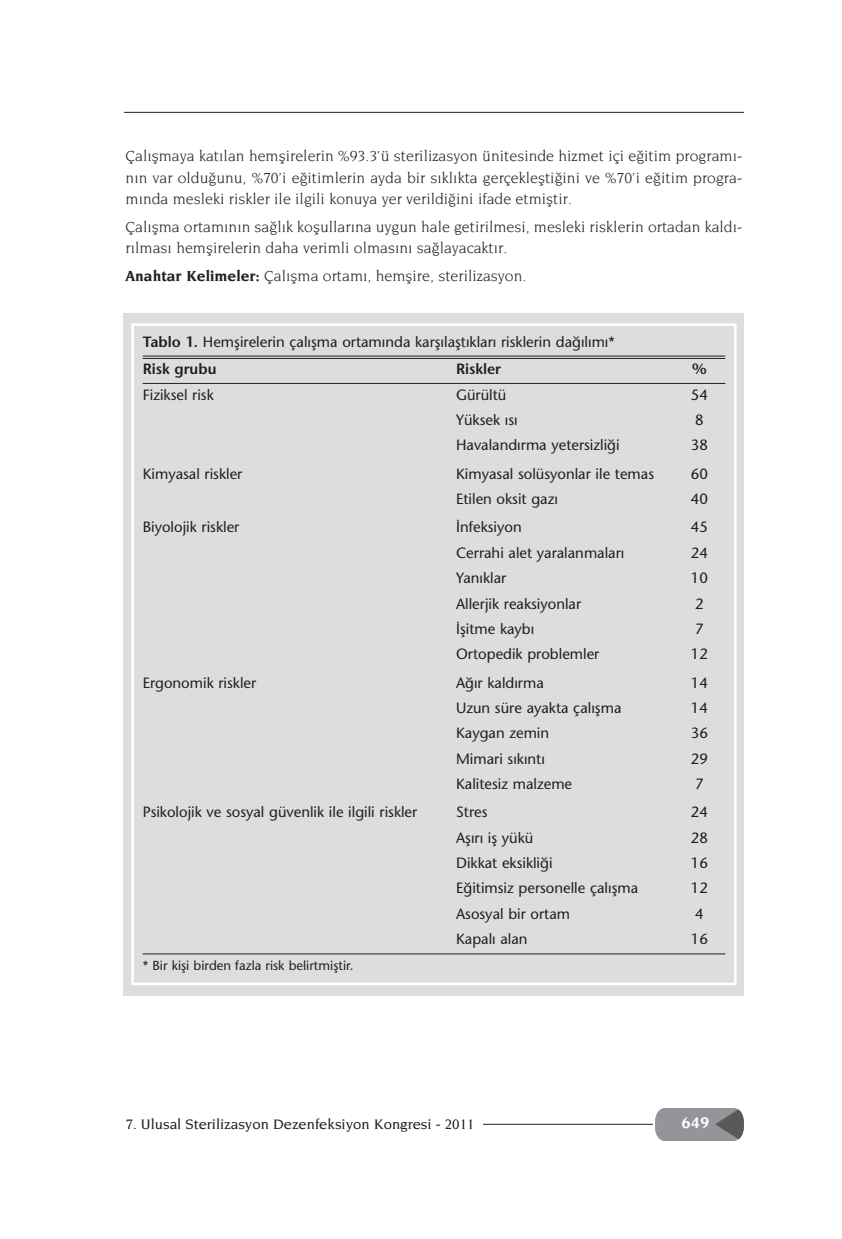
<style>
.page{position:relative;width:842px;height:1239px;background:#fff}
.page>*{position:absolute;margin:0;border:0;box-sizing:border-box;transform-origin:0 0}
.t1{font:700 16.62px "Novarese";color:#fff}
.t2{font:15.75px/21.5px "Novarese";color:#231f20;text-align:justify}
.t3{font:14.88px/27.5px "Stone Sans";color:#231f20}
.t4{font:500 14.88px "Novarese";color:#231f20}
.t5{font:600 14.88px "Stone Sans";color:#231f20}
.t6{font:13.12px "Stone Sans";color:#231f20}
.s1{font-weight:700}
.s2{font-weight:600}
</style>
<div class="page">
<hr style="left:124px;top:112px;width:620px;height:1px;background:#231f20">
<hr style="left:213px;top:1124px;width:513px;height:1px;background:#231f20">
<div style="left:124px;top:1113px;width:358px;height:23px;background:#fff"></div>
<div style="left:653px;top:1103px;width:91px;height:42px;background:#fff"></div>
<svg style="left:655px;top:1108px;width:89px;height:33px;background:#8d8f92"></svg>
<div style="left:124px;top:313px;width:620px;height:682px;background:#dcddde"></div>
<hr style="left:143px;top:356px;width:582px;height:1px;background:#231f20">
<hr style="left:143px;top:358px;width:582px;height:1px;background:#231f20">
<hr style="left:143px;top:383px;width:582px;height:1px;background:#231f20">
<hr style="left:143px;top:954px;width:582px;height:1px;background:#231f20">
<div style="left:131px;top:323px;width:605px;height:662px;border:3px solid #fff"></div>
<p class="t2" style="left:126px;top:147px;width:618px">Çal›flmaya kat›lan hemflirelerin %93.3’ü sterilizasyon ünitesinde hizmet içi e¤itim program›- n›n var oldu¤unu, %70’i e¤itimlerin ayda bir s›kl›kta gerçekleflti¤ini ve %70’i e¤itim progra&shy;m›nda mesleki riskler ile ilgili konuya yer verildi¤ini ifade etmifltir.</p>
<p class="t2" style="left:126px;top:218px;width:618px;line-height:21px">Çal›flma ortam›n›n sa¤l›k koflullar›na uygun hale getirilmesi, mesleki risklerin ortadan kald›- r›lmas› hemflirelerin daha verimli olmas›n› sa¤layacakt›r.</p>
<p class="t2" style="left:126px;top:267px;width:402px"><span class="s1">Anahtar Kelimeler:</span> Çal›flma ortam›, hemflire, sterilizasyon.</p>
<p class="t3" style="left:143px;top:330px;width:474px"><span class="s2">Tablo 1.</span> Hemşirelerin çalışma ortamında karşılaştıkları risklerin dağılımı*<br><span class="s2">Risk grubu</span></p>
<p class="t5" style="left:456px;top:363px;width:47px">Riskler</p>
<p class="t5" style="left:692px;top:363px;width:16px">%</p>
<p class="t3" style="left:143px;top:382px;width:73px">Fiziksel risk</p>
<p class="t3" style="left:456px;top:382px;width:52px">Gürültü</p>
<p class="t3" style="left:691px;top:382px;width:19px">54</p>
<p class="t3" style="left:456px;top:408px;width:63px">Yüksek ısı</p>
<p class="t3" style="left:695px;top:408px;width:10px">8</p>
<p class="t3" style="left:456px;top:433px;width:165px">Havalandırma yetersizliği</p>
<p class="t3" style="left:691px;top:433px;width:19px">38</p>
<p class="t3" style="left:143px;top:461px;width:101px">Kimyasal riskler</p>
<p class="t3" style="left:456px;top:461px;width:199px">Kimyasal solüsyonlar ile temas</p>
<p class="t3" style="left:691px;top:461px;width:19px">60</p>
<p class="t3" style="left:456px;top:487px;width:103px">Etilen oksit gazı</p>
<p class="t3" style="left:691px;top:487px;width:19px">40</p>
<p class="t3" style="left:143px;top:515px;width:98px">Biyolojik riskler</p>
<p class="t3" style="left:456px;top:515px;width:67px">İnfeksiyon</p>
<p class="t3" style="left:691px;top:515px;width:19px">45</p>
<p class="t3" style="left:456px;top:540px;width:170px">Cerrahi alet yaralanmaları</p>
<p class="t3" style="left:691px;top:540px;width:19px">24</p>
<p class="t3" style="left:456px;top:566px;width:52px">Yanıklar</p>
<p class="t3" style="left:691px;top:566px;width:19px">10</p>
<p class="t3" style="left:456px;top:591px;width:127px">Allerjik reaksiyonlar</p>
<p class="t3" style="left:695px;top:591px;width:10px">2</p>
<p class="t3" style="left:456px;top:617px;width:80px">İşitme kaybı</p>
<p class="t3" style="left:695px;top:617px;width:10px">7</p>
<p class="t3" style="left:456px;top:642px;width:145px">Ortopedik problemler</p>
<p class="t3" style="left:691px;top:642px;width:19px">12</p>
<p class="t3" style="left:143px;top:670px;width:115px">Ergonomik riskler</p>
<p class="t3" style="left:456px;top:670px;width:89px">Ağır kaldırma</p>
<p class="t3" style="left:691px;top:670px;width:19px">14</p>
<p class="t3" style="left:456px;top:696px;width:167px">Uzun süre ayakta çalışma</p>
<p class="t3" style="left:691px;top:696px;width:19px">14</p>
<p class="t3" style="left:456px;top:721px;width:95px">Kaygan zemin</p>
<p class="t3" style="left:691px;top:721px;width:19px">36</p>
<p class="t3" style="left:456px;top:746px;width:90px">Mimari sıkıntı</p>
<p class="t3" style="left:691px;top:746px;width:19px">29</p>
<p class="t3" style="left:456px;top:772px;width:118px">Kalitesiz malzeme</p>
<p class="t3" style="left:695px;top:772px;width:10px">7</p>
<p class="t3" style="left:143px;top:800px;width:276px">Psikolojik ve sosyal güvenlik ile ilgili riskler</p>
<p class="t3" style="left:456px;top:800px;width:33px">Stres</p>
<p class="t3" style="left:691px;top:800px;width:19px">24</p>
<p class="t3" style="left:456px;top:825px;width:79px">Aşırı iş yükü</p>
<p class="t3" style="left:691px;top:825px;width:19px">28</p>
<p class="t3" style="left:456px;top:851px;width:98px">Dikkat eksikliği</p>
<p class="t3" style="left:691px;top:851px;width:19px">16</p>
<p class="t3" style="left:456px;top:876px;width:184px">Eğitimsiz personelle çalışma</p>
<p class="t3" style="left:691px;top:876px;width:19px">12</p>
<p class="t3" style="left:456px;top:901px;width:116px">Asosyal bir ortam</p>
<p class="t3" style="left:695px;top:901px;width:10px">4</p>
<p class="t3" style="left:456px;top:927px;width:73px">Kapalı alan</p>
<p class="t3" style="left:691px;top:927px;width:19px">16</p>
<p class="t6" style="left:143px;top:960px;width:212px">* Bir kişi birden fazla risk belirtmiştir.</p>
<p class="t4" style="left:126px;top:1118px;width:350px">7. Ulusal Sterilizasyon Dezenfeksiyon Kongresi - 2011</p>
<p class="t1" style="left:681px;top:1116px;width:29px">649</p>
</div>
